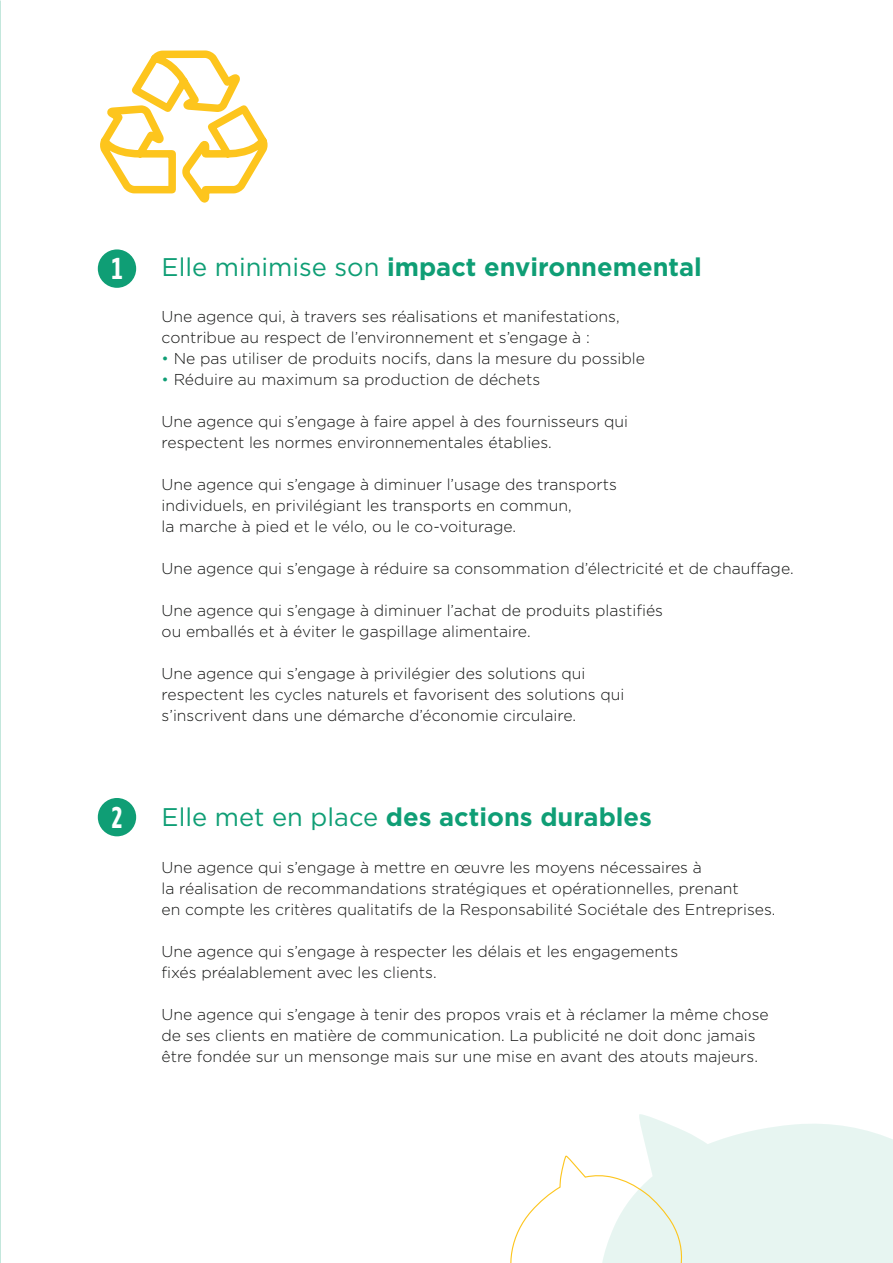
<style>
.page{position:relative;width:893px;height:1263px;background:#fff}
.page>*{position:absolute;margin:0;border:0;box-sizing:border-box;transform-origin:0 0}
.t1{font:700 30px "Gotham Condensed";color:#fff}
.t2{font:700 25.5px "Gotham";color:#0f9e75}
.t3{font:300 15.75px/21px "Gotham";color:#131413}
.s1{font-weight:400}
.s2{color:#0f9e75}
</style>
<div class="page">
<div style="left:98px;top:798px;width:38px;height:38px;background:#0f9e75;border-radius:50%"></div>
<div style="left:98px;top:249px;width:38px;height:39px;background:#0f9e75;border-radius:50%"></div>
<svg style="left:510px;top:1114px;width:383px;height:149px"></svg>
<svg style="left:100px;top:50px;width:168px;height:153px"></svg>
<h1 class="t1" style="left:112px;top:251px;width:12px">1</h1>
<h1 class="t1" style="left:112px;top:799px;width:12px">2</h1>
<h2 class="t2" style="left:162px;top:250px;width:542px"><span class="s1">Elle minimise son</span> impact environnemental</h2>
<p class="t3" style="left:162px;top:306px;width:460px">Une agence qui, à travers ses réalisations et manifestations, contribue au respect de l’environnement et s’engage à :</p>
<p class="t3" style="left:162px;top:348px;width:485px"><span class="s2">•</span> Ne pas utiliser de produits nocifs, dans la mesure du possible</p>
<p class="t3" style="left:162px;top:369px;width:380px"><span class="s2">•</span> Réduire au maximum sa production de déchets</p>
<p class="t3" style="left:162px;top:411px;width:468px">Une agence qui s’engage à faire appel à des fournisseurs qui respectent les normes environnementales établies.</p>
<p class="t3" style="left:162px;top:474px;width:457px">Une agence qui s’engage à diminuer l’usage des transports individuels, en privilégiant les transports en commun,<br>la marche à pied et le vélo, ou le co-voiturage.</p>
<p class="t3" style="left:162px;top:558px;width:634px">Une agence qui s’engage à réduire sa consommation d’électricité et de chauffage.</p>
<p class="t3" style="left:162px;top:600px;width:503px">Une agence qui s’engage à diminuer l’achat de produits plastifiés ou emballés et à éviter le gaspillage alimentaire.</p>
<p class="t3" style="left:162px;top:663px;width:464px">Une agence qui s’engage à privilégier des solutions qui respectent les cycles naturels et favorisent des solutions qui s’inscrivent dans une démarche d’économie circulaire.</p>
<h2 class="t2" style="left:162px;top:800px;width:492px"><span class="s1">Elle met en place</span> des actions durables</h2>
<p class="t3" style="left:162px;top:856px;width:615px">Une agence qui s’engage à mettre en œuvre les moyens nécessaires à<br>la réalisation de recommandations stratégiques et opérationnelles, prenant<br>en compte les critères qualitatifs de la Responsabilité Sociétale des Entreprises.</p>
<p class="t3" style="left:162px;top:940px;width:518px">Une agence qui s’engage à respecter les délais et les engagements fixés préalablement avec les clients.</p>
<p class="t3" style="left:162px;top:1003px;width:609px">Une agence qui s’engage à tenir des propos vrais et à réclamer la même chose de ses clients en matière de communication. La publicité ne doit donc jamais être fondée sur un mensonge mais sur une mise en avant des atouts majeurs.</p>
</div>
